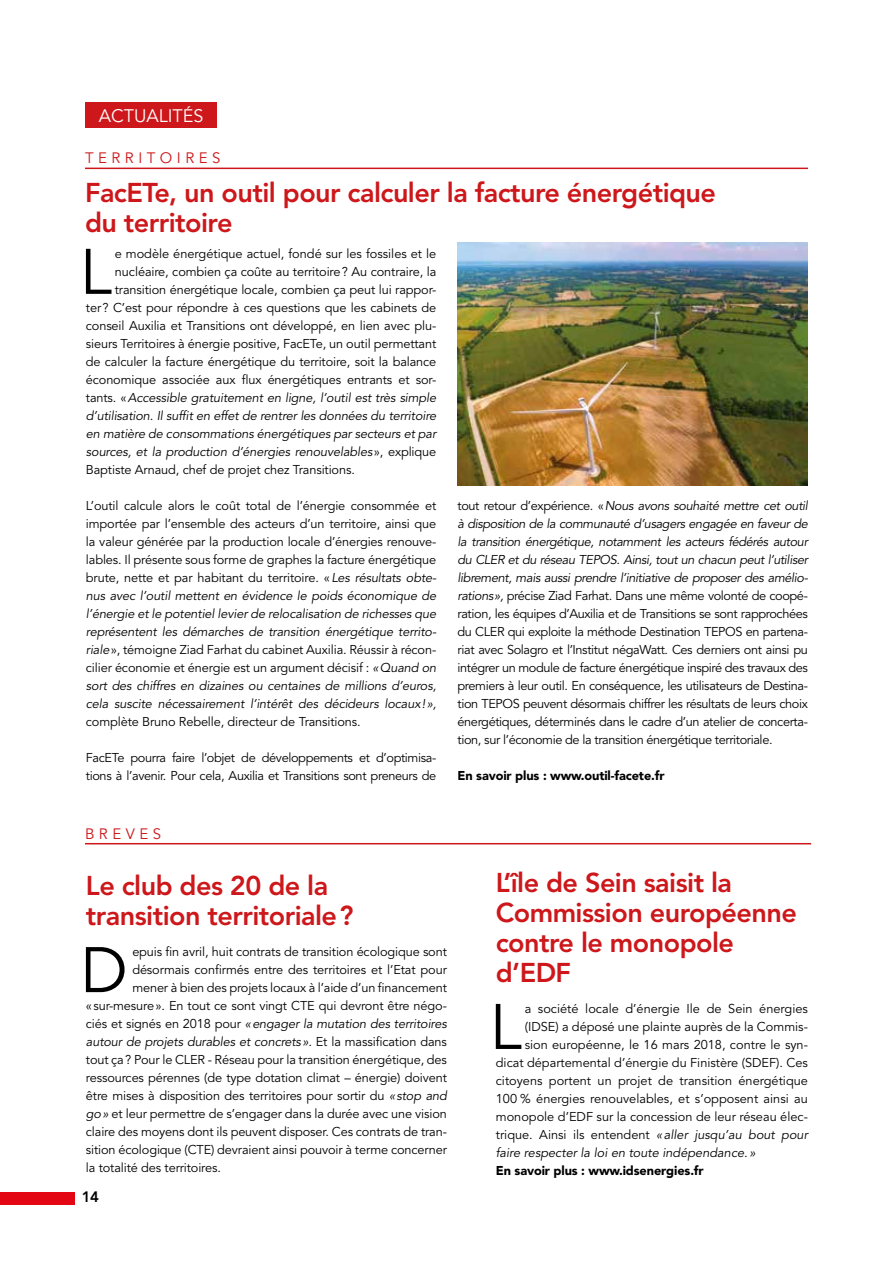
<style>
.page{position:relative;width:893px;height:1263px;background:#fff}
.page>*{position:absolute;margin:0;border:0;box-sizing:border-box;transform-origin:0 0}
.t1{font:63.6px "Avenir LT Std";color:#000}
.t2{font:800 27px/30px "Avenir LT Std";letter-spacing:-.02em;color:#cd171a}
.t3{font:18px "Avenir LT Std";color:#fff}
.t4{font:15px "Avenir LT Std";letter-spacing:.3em;color:#cd171a}
.t5{font:800 15px "Avenir LT Std";color:#000}
.t6{font:12.75px/18px "Avenir LT Std";letter-spacing:-.01em;color:#000;text-align:justify}
.t7{font:italic 12.75px "Avenir LT Std";letter-spacing:-.01em;color:#000}
.t8{font:12.75px/18px "Avenir LT Std";letter-spacing:-.03em;color:#000}
.t9{font:900 12.75px "Avenir LT Std";letter-spacing:-.01em;color:#000}
.s1{font-style:normal}
.s2{font-style:italic}
</style>
<div class="page">
<div style="left:85px;top:102px;width:132px;height:26px;background:#cd171a"></div>
<div style="left:0;top:1192px;width:74px;height:12px;background:#e30613"></div>
<hr style="left:85px;top:168px;width:723px;height:1px;background:#cd171a">
<img style="left:458px;top:242px;width:349px;height:243px">
<hr style="left:85px;top:843px;width:726px;height:1px;background:#cd171a">
<h3 class="t3" style="left:99px;top:105px;width:106px">ACTUALITÉS</h3>
<p class="t4" style="left:85px;top:150px;width:137px">TERRITOIRES</p>
<h2 class="t2" style="left:85px;top:178px;width:633px">FacETe, un outil pour calculer la facture énergétique du territoire</h2>
<h1 class="t1" style="left:80px;top:235px;width:33px">L</h1>
<p class="t6" style="left:115px;top:245px;width:323px">e modèle énergétique actuel, fondé sur les fossiles et le</p>
<p class="t6" style="left:115px;top:263px;width:323px">nucléaire, combien ça coûte au territoire? Au contraire, la</p>
<p class="t6" style="left:115px;top:281px;width:323px">transition énergétique locale, combien ça peut lui rappor-</p>
<p class="t6" style="left:86px;top:299px;width:352px">ter? C’est pour répondre à ces questions que les cabinets de</p>
<p class="t6" style="left:86px;top:317px;width:352px">conseil Auxilia et Transitions ont développé, en lien avec plu-</p>
<p class="t6" style="left:86px;top:335px;width:352px">sieurs Territoires à énergie positive, FacETe, un outil permettant</p>
<p class="t6" style="left:86px;top:353px;width:352px">de calculer la facture énergétique du territoire, soit la balance</p>
<p class="t6" style="left:86px;top:371px;width:352px">économique associée aux flux énergétiques entrants et sor-</p>
<p class="t7" style="left:86px;top:390px;width:352px"><span class="s1">tants. «</span>Accessible gratuitement en ligne, l’outil est très simple</p>
<p class="t7" style="left:86px;top:408px;width:352px">d’utilisation. Il suffit en effet de rentrer les données du territoire</p>
<p class="t7" style="left:86px;top:426px;width:352px">en matière de consommations énergétiques par secteurs et par</p>
<p class="t7" style="left:86px;top:444px;width:352px">sources, et la production d’énergies renouvelables<span class="s1">», explique</span></p>
<p class="t6" style="left:86px;top:461px;width:270px">Baptiste Arnaud, chef de projet chez Transitions.</p>
<p class="t6" style="left:86px;top:497px;width:352px">L’outil calcule alors le coût total de l’énergie consommée et importée par l’ensemble des acteurs d’un territoire, ainsi que la valeur générée par la production locale d’énergies renouve&shy;lables. Il présente sous forme de graphes la facture énergétique brute, nette et par habitant du territoire. «<span class="s2">Les résultats obte&shy;nus avec l’outil mettent en évidence le poids économique de l’énergie et le potentiel levier de relocalisation de richesses que représentent les démarches de transition énergétique territo&shy;riale</span>», témoigne Ziad Farhat du cabinet Auxilia. Réussir à récon&shy;cilier économie et énergie est un argument décisif : <span class="s2">«Quand on sort des chiffres en dizaines ou centaines de millions d’euros, cela suscite nécessairement l’intérêt des décideurs locaux!»,</span></p>
<p class="t6" style="left:86px;top:713px;width:276px">complète Bruno Rebelle, directeur de Transitions.</p>
<p class="t8" style="left:86px;top:749px;width:352px">FacETe pourra faire l’objet de développements et d’optimisa&shy;tions à l’avenir. Pour cela, Auxilia et Transitions sont preneurs de</p>
<p class="t6" style="left:458px;top:497px;width:352px">tout retour d’expérience. «<span class="s2">Nous avons souhaité mettre cet outil à disposition de la communauté d’usagers engagée en faveur de la transition énergétique, notamment les acteurs fédérés autour du CLER et du réseau TEPOS. Ainsi, tout un chacun peut l’utiliser librement, mais aussi prendre l’initiative de proposer des amélio&shy;rations»,</span> précise Ziad Farhat. Dans une même volonté de coopé&shy;ration, les équipes d’Auxilia et de Transitions se sont rapprochées du CLER qui exploite la méthode Destination TEPOS en partena&shy;riat avec Solagro et l’Institut négaWatt. Ces derniers ont ainsi pu intégrer un module de facture énergétique inspiré des travaux des premiers à leur outil. En conséquence, les utilisateurs de Destina&shy;tion TEPOS peuvent désormais chiffrer les résultats de leurs choix énergétiques, déterminés dans le cadre d’un atelier de concerta&shy;tion, sur l’économie de la transition énergétique territoriale.</p>
<p class="t9" style="left:458px;top:768px;width:209px">En savoir plus : www.outil-facete.fr</p>
<p class="t4" style="left:85px;top:825px;width:78px">BREVES</p>
<h2 class="t2" style="left:86px;top:871px;width:269px">Le club des 20 de la transition territoriale?</h2>
<h1 class="t1" style="left:80px;top:933px;width:49px">D</h1>
<p class="t6" style="left:132px;top:943px;width:316px">epuis fin avril, huit contrats de transition écologique sont</p>
<p class="t6" style="left:132px;top:961px;width:316px">désormais confirmés entre des territoires et l’Etat pour</p>
<p class="t6" style="left:132px;top:979px;width:316px">mener à bien des projets locaux à l’aide d’un financement</p>
<p class="t6" style="left:86px;top:997px;width:362px">«sur-mesure». En tout ce sont vingt CTE qui devront être négo-</p>
<p class="t7" style="left:86px;top:1016px;width:362px"><span class="s1">ciés et signés en 2018 pour</span> «engager la mutation des territoires</p>
<p class="t7" style="left:86px;top:1034px;width:362px">autour de projets durables et concrets». <span class="s1">Et la massification dans</span></p>
<p class="t6" style="left:86px;top:1051px;width:362px">tout ça? Pour le CLER - Réseau pour la transition énergétique, des</p>
<p class="t6" style="left:86px;top:1069px;width:362px">ressources pérennes (de type dotation climat – énergie) doivent</p>
<p class="t6" style="left:86px;top:1087px;width:362px">être mises à disposition des territoires pour sortir du <span class="s2">«stop and</span></p>
<p class="t6" style="left:86px;top:1105px;width:362px"><span class="s2">go»</span> et leur permettre de s’engager dans la durée avec une vision</p>
<p class="t6" style="left:86px;top:1123px;width:363px">claire des moyens dont ils peuvent disposer. Ces contrats de tran-</p>
<p class="t6" style="left:86px;top:1141px;width:362px">sition écologique (CTE) devraient ainsi pouvoir à terme concerner</p>
<p class="t6" style="left:86px;top:1159px;width:137px">la totalité des territoires.</p>
<p class="t5" style="left:82px;top:1187px;width:19px">14</p>
<h2 class="t2" style="left:496px;top:868px;width:303px">L’île de Sein saisit la<br>Commission européenne contre le monopole d’EDF</h2>
<h1 class="t1" style="left:490px;top:990px;width:33px">L</h1>
<p class="t6" style="left:525px;top:1000px;width:285px">a société locale d’énergie Ile de Sein énergies</p>
<p class="t6" style="left:525px;top:1018px;width:285px">(IDSE) a déposé une plainte auprès de la Commis-</p>
<p class="t6" style="left:525px;top:1036px;width:285px">sion européenne, le 16 mars 2018, contre le syn-</p>
<p class="t6" style="left:496px;top:1054px;width:314px">dicat départemental d’énergie du Finistère (SDEF). Ces</p>
<p class="t6" style="left:496px;top:1072px;width:314px">citoyens portent un projet de transition énergétique</p>
<p class="t6" style="left:496px;top:1090px;width:314px">100 % énergies renouvelables, et s’opposent ainsi au</p>
<p class="t6" style="left:496px;top:1108px;width:314px">monopole d’EDF sur la concession de leur réseau élec-</p>
<p class="t6" style="left:496px;top:1126px;width:314px">trique. Ainsi ils entendent <span class="s2">«aller jusqu’au bout pour</span></p>
<p class="t7" style="left:496px;top:1145px;width:261px">faire respecter la loi en toute indépendance. »</p>
<p class="t9" style="left:496px;top:1163px;width:209px">En savoir plus : www.idsenergies.fr</p>
</div>
